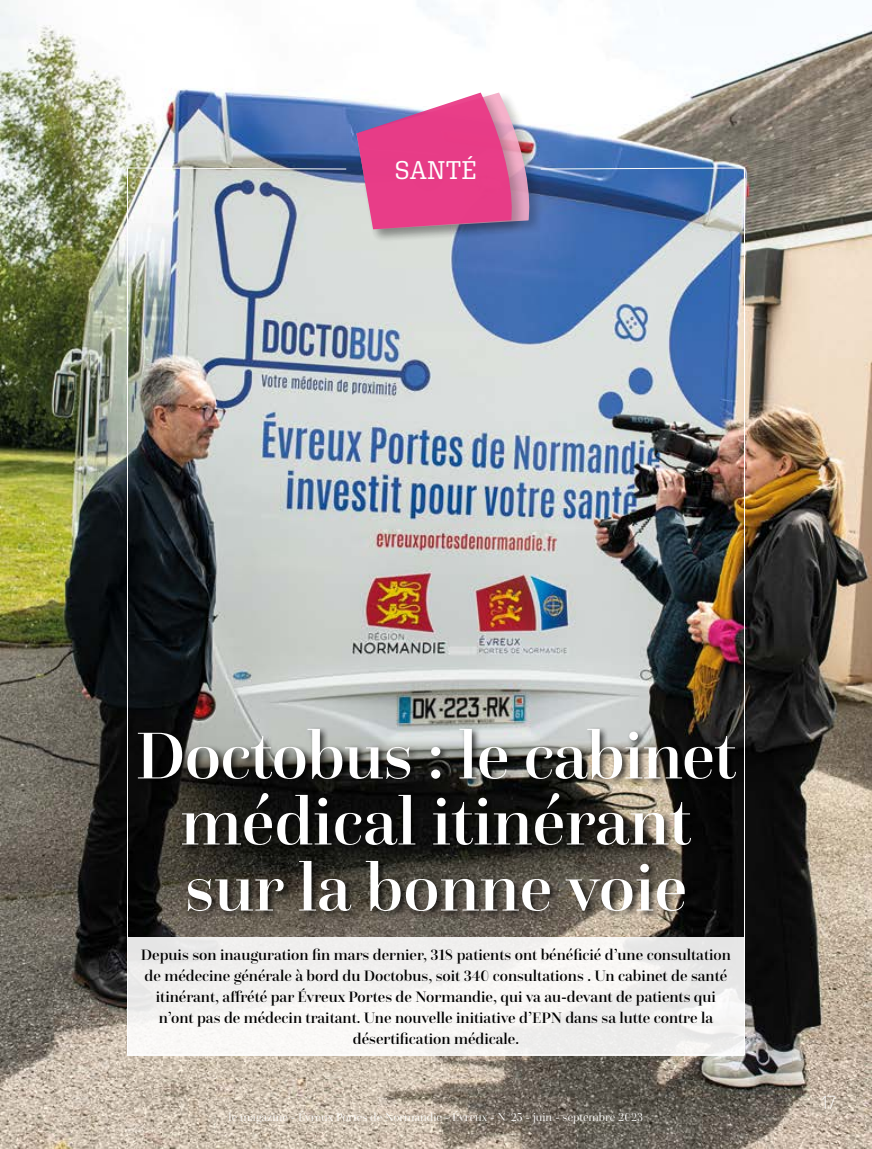
<style>
.page{position:relative;width:872px;height:1149px;background:#fff}
.page>*{position:absolute;margin:0;border:0;box-sizing:border-box;transform-origin:0 0}
.t1{font:500 69px "Questa Grande";color:#fff}
.t2{font:25.5px "Aglet Slab";letter-spacing:.01em;color:#fff}
.t3{font:18px "Basicaline";color:#fff}
.Chapo_cahier_1{font:500 15.75px/21px "Questa Grande";color:#000;text-align:center}
.Chapeau{font:300 12px "Questa Grande";color:#fff}
</style>
<div class="page">
<img style="left:0;top:0;width:872px;height:1148px">
<img style="left:497px;top:167px;width:248px;height:888px">
<img style="left:126px;top:167px;width:248px;height:888px">
<div style="left:134px;top:726px;width:610px;height:194px;background:#000;opacity:.75"></div>
<div style="left:127px;top:936px;width:617px;height:118px;background:#f2f1f0"></div>
<div style="left:354px;top:91px;width:189px;height:152px;background:#000;opacity:.25"></div>
<div style="left:354px;top:91px;width:172px;height:152px;background:#000;opacity:.25"></div>
<svg style="left:356px;top:92px;width:181px;height:137px;background:#d7659d"></svg>
<p class="t2" style="left:395px;top:155px;width:84px">SANTÉ</p>
<p class="t1" style="left:136px;top:713px;width:602px">Doctobus : le cabinet</p>
<p class="t1" style="left:181px;top:779px;width:512px">médical itinérant</p>
<p class="t1" style="left:185px;top:845px;width:504px">sur la bonne voie</p>
<p class="Chapo_cahier_1" style="left:141px;top:943px;width:591px">Depuis son inauguration fin mars dernier, 318 patients ont bénéficié d’une consultation de médecine générale à bord du Doctobus, soit 340 consultations . Un cabinet de santé itinérant, affrété par Évreux Portes de Normandie, qui va au-devant de patients qui n’ont pas de médecin traitant. Une nouvelle initiative d’EPN dans sa lutte contre la désertification médicale.</p>
<p class="Chapeau" style="left:229px;top:1109px;width:416px">le magazine - Évreux Portes de Normandie - Évreux - N°25 - juin - septembre 2023</p>
<p class="t3" style="left:821px;top:1090px;width:17px">17</p>
</div>
